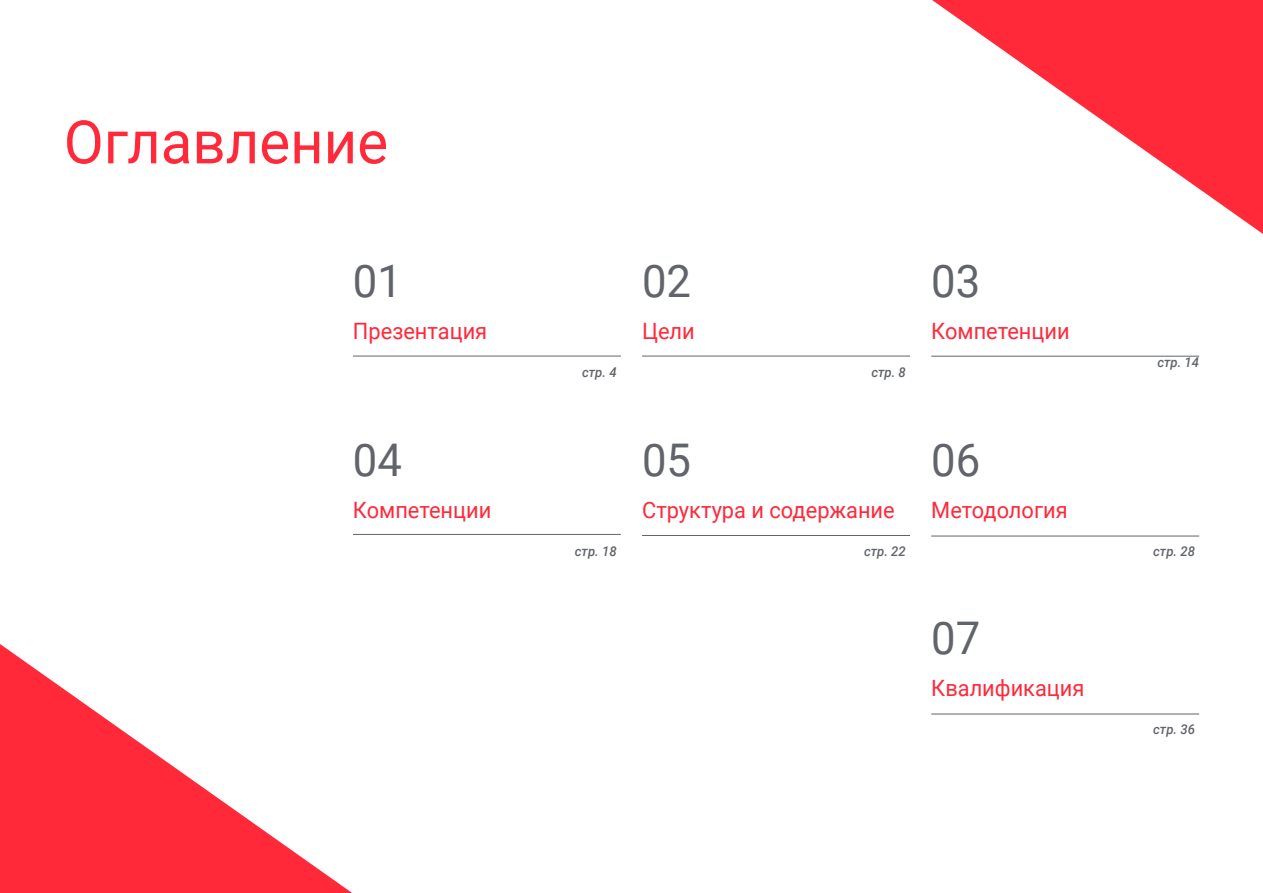
<style>
.page{position:relative;width:1263px;height:893px;background:#fff}
.page>*{position:absolute;margin:0;border:0;box-sizing:border-box;transform-origin:0 0}
.t1{font:60px "Roboto";color:#ff293a}
.t2{font:45px "Roboto";color:#61646a}
.t3{font:22.5px "Roboto";color:#ff293a}
.t4{font:italic 500 13.5px "Roboto";color:#61646a}
</style>
<div class="page">
<hr style="left:353px;top:356px;width:268px;height:1px;background:#61646a">
<hr style="left:642px;top:535px;width:268px;height:1px;background:#61646a">
<hr style="left:642px;top:356px;width:268px;height:1px;background:#61646a">
<hr style="left:931px;top:536px;width:268px;height:1px;background:#61646a">
<hr style="left:353px;top:534px;width:268px;height:1px;background:#61646a">
<hr style="left:931px;top:714px;width:268px;height:1px;background:#61646a">
<svg style="left:0;top:644px;width:352px;height:249px"></svg>
<svg style="left:932px;top:0;width:331px;height:234px"></svg>
<hr style="left:931px;top:356px;width:268px;height:1px;background:#61646a">
<h1 class="t1" style="left:64px;top:100px;width:326px">Оглавление</h1>
<h2 class="t2" style="left:353px;top:250px;width:51px">01</h2>
<h2 class="t2" style="left:642px;top:250px;width:51px">02</h2>
<h2 class="t2" style="left:931px;top:250px;width:51px">03</h2>
<p class="t3" style="left:353px;top:315px;width:136px">Презентация</p>
<p class="t3" style="left:642px;top:315px;width:54px">Цели</p>
<p class="t3" style="left:931px;top:316px;width:140px">Компетенции</p>
<p class="t4" style="left:582px;top:363px;width:36px">стр. 4</p>
<p class="t4" style="left:871px;top:363px;width:36px">стр. 8</p>
<h2 class="t2" style="left:353px;top:428px;width:51px">04</h2>
<h2 class="t2" style="left:931px;top:428px;width:51px">06</h2>
<h2 class="t2" style="left:642px;top:428px;width:51px">05</h2>
<p class="t3" style="left:642px;top:494px;width:254px">Структура и содержание</p>
<p class="t3" style="left:353px;top:494px;width:140px">Компетенции</p>
<p class="t3" style="left:931px;top:494px;width:138px">Методология</p>
<p class="t4" style="left:1157px;top:352px;width:43px">стр. 14</p>
<p class="t4" style="left:575px;top:541px;width:43px">стр. 18</p>
<p class="t4" style="left:1153px;top:542px;width:43px">стр. 28</p>
<p class="t4" style="left:864px;top:541px;width:43px">стр. 22</p>
<h2 class="t2" style="left:931px;top:606px;width:51px">07</h2>
<p class="t3" style="left:931px;top:672px;width:155px">Квалификация</p>
<p class="t4" style="left:1153px;top:720px;width:43px">стр. 36</p>
</div>
